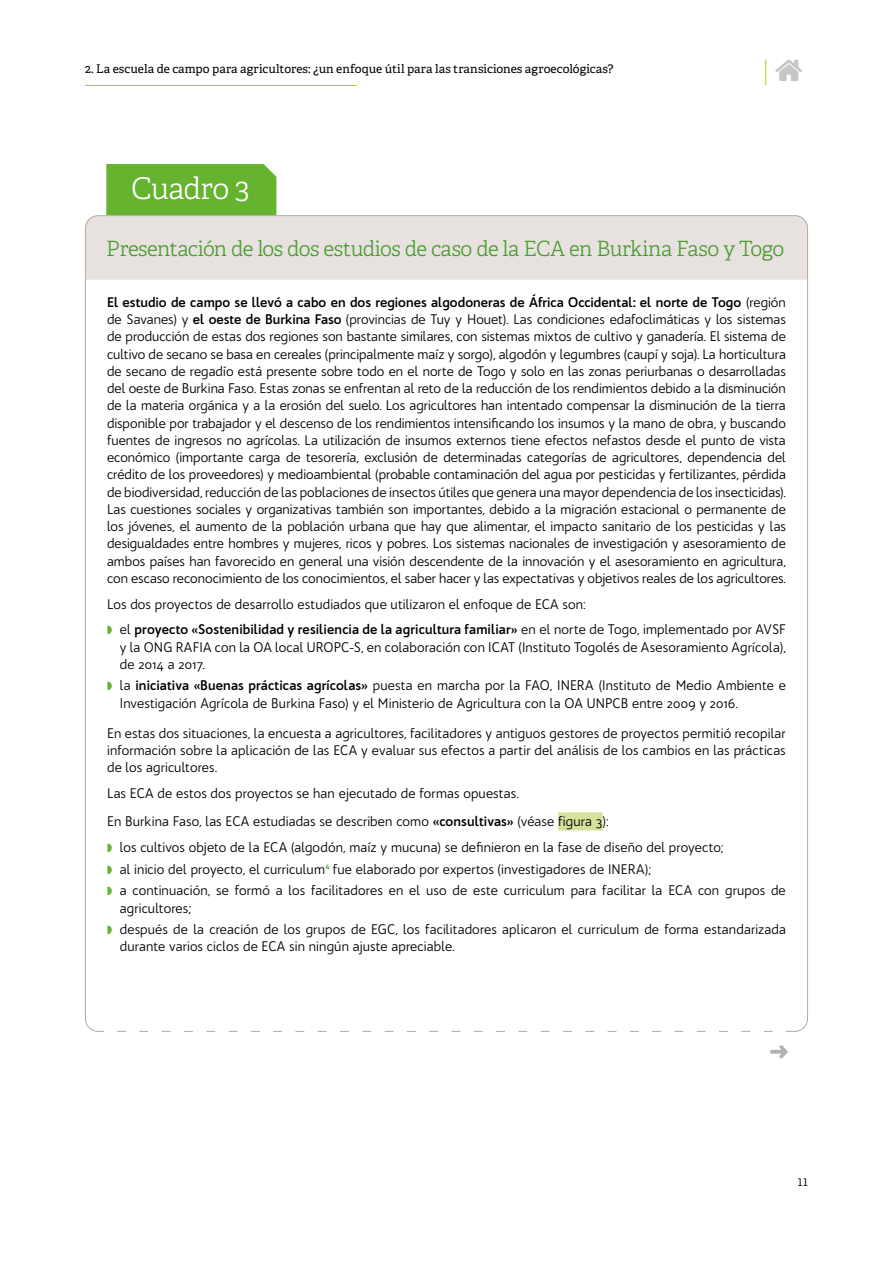
<style>
.page{position:relative;width:893px;height:1263px;background:#fff}
.page>*{position:absolute;margin:0;border:0;box-sizing:border-box;transform-origin:0 0}
.t1{font:300 30px "Adelle";letter-spacing:-.025em;color:#fff}
.t2{font:300 21px "Adelle";letter-spacing:-.025em;color:#499c2d}
.t3{font:13.5px/17.2px "Bw Quinta Pro";letter-spacing:.005em;color:#000}
.t4{font:300 13.5px "Adelle";color:#000}
.t5{font:12px "Adelle";letter-spacing:.005em;color:#000}
.s1{font-weight:700}
.s2{color:#65b32e}
</style>
<div class="page">
<hr style="left:85px;top:85px;width:272px;height:1px;background:#afca0b">
<div style="left:85px;top:217px;width:723px;height:63px;background:#e7e2e0"></div>
<div style="left:558px;top:812px;width:45px;height:18px;background:#d4e29b"></div>
<div style="left:106px;top:164px;width:170px;height:51px;background:#65b32e"></div>
<svg style="left:117px;top:1030px;width:656px;height:2px"></svg>
<svg style="left:765px;top:60px;width:1px;height:25px"></svg>
<p class="t5" style="left:85px;top:61px;width:530px">2. La escuela de campo para agricultores: ¿un enfoque útil para las transiciones agroecológicas?</p>
<h1 class="t1" style="left:131px;top:170px;width:120px">Cuadro 3</h1>
<h2 class="t2" style="left:106px;top:235px;width:679px">Presentación de los dos estudios de caso de la ECA en Burkina Faso y Togo</h2>
<p class="t3" style="left:107px;top:293px;width:680px;text-align:justify"><span class="s1">El estudio de campo se llevó a cabo en dos regiones algodoneras de África Occidental: el norte de Togo</span> (región de Savanes) y <span class="s1">el oeste de Burkina Faso</span> (provincias de Tuy y Houet). Las condiciones edafoclimáticas y los sistemas de producción de estas dos regiones son bastante similares, con sistemas mixtos de cultivo y ganadería. El sistema de cultivo de secano se basa en cereales (principalmente maíz y sorgo), algodón y legumbres (caupí y soja). La horticultura de secano de regadío está presente sobre todo en el norte de Togo y solo en las zonas periurbanas o desarrolladas del oeste de Burkina Faso. Estas zonas se enfrentan al reto de la reducción de los rendimientos debido a la disminución de la materia orgánica y a la erosión del suelo. Los agricultores han intentado compensar la disminución de la tierra disponible por trabajador y el descenso de los rendimientos intensificando los insumos y la mano de obra, y buscando fuentes de ingresos no agrícolas. La utilización de insumos externos tiene efectos nefastos desde el punto de vista económico (importante carga de tesorería, exclusión de determinadas categorías de agricultores, dependencia del crédito de los proveedores) y medioambiental (probable contaminación del agua por pesticidas y fertilizantes, pérdida de biodiversidad, reducción de las poblaciones de insectos útiles que genera una mayor dependencia de los insecticidas).<br>Las cuestiones sociales y organizativas también son importantes, debido a la migración estacional o permanente de los jóvenes, el aumento de la población urbana que hay que alimentar, el impacto sanitario de los pesticidas y las desigualdades entre hombres y mujeres, ricos y pobres. Los sistemas nacionales de investigación y asesoramiento de ambos países han favorecido en general una visión descendente de la innovación y el asesoramiento en agricultura, con escaso reconocimiento de los conocimientos, el saber hacer y las expectativas y objetivos reales de los agricultores.</p>
<p class="t3" style="left:107px;top:591px;width:680px;line-height:25.7px">Los dos proyectos de desarrollo estudiados que utilizaron el enfoque de ECA son:<br><span class="s2">◗</span> el <span class="s1">proyecto «Sostenibilidad y resiliencia de la agricultura familiar»</span> en el norte de Togo, implementado por AVSF</p>
<p class="t3" style="left:120px;top:638px;width:668px">y la ONG RAFIA con la OA local UROPC-S, en colaboración con ICAT (Instituto Togolés de Asesoramiento Agrícola), de 2014 a 2017.</p>
<p class="t3" style="left:120px;top:677px;width:668px;text-indent:-13px"><span class="s2">◗</span> la <span class="s1">iniciativa «Buenas prácticas agrícolas»</span> puesta en marcha por la FAO, INERA (Instituto de Medio Ambiente e<br>Investigación Agrícola de Burkina Faso) y el Ministerio de Agricultura con la OA UNPCB entre 2009 y 2016.</p>
<p class="t3" style="left:107px;top:724px;width:680px;text-align:justify">En estas dos situaciones, la encuesta a agricultores, facilitadores y antiguos gestores de proyectos permitió recopilar información sobre la aplicación de las ECA y evaluar sus efectos a partir del análisis de los cambios en las prácticas de los agricultores.</p>
<p class="t3" style="left:107px;top:779px;width:503px;line-height:28px">Las ECA de estos dos proyectos se han ejecutado de formas opuestas.<br>En Burkina Faso, las ECA estudiadas se describen como <span class="s1">«consultivas»</span> (véase figura 3):</p>
<p class="t3" style="left:107px;top:836px;width:680px;line-height:21.9px"><span class="s2">◗</span> los cultivos objeto de la ECA (algodón, maíz y mucuna) se definieron en la fase de diseño del proyecto;<br><span class="s2">◗</span> al inicio del proyecto, el curriculum<sup>4</sup> fue elaborado por expertos (investigadores de INERA);<br><span class="s2">◗</span> a continuación, se formó a los facilitadores en el uso de este curriculum para facilitar la ECA con grupos de</p>
<p class="t3" style="left:107px;top:897px;width:680px;line-height:21.5px;text-indent:13px">agricultores;<br><span class="s2">◗</span> después de la creación de los grupos de EGC, los facilitadores aplicaron el curriculum de forma estandarizada</p>
<p class="t3" style="left:120px;top:938px;width:336px">durante varios ciclos de ECA sin ningún ajuste apreciable.</p>
<p class="t4" style="left:798px;top:1173px;width:12px">11</p>
</div>
